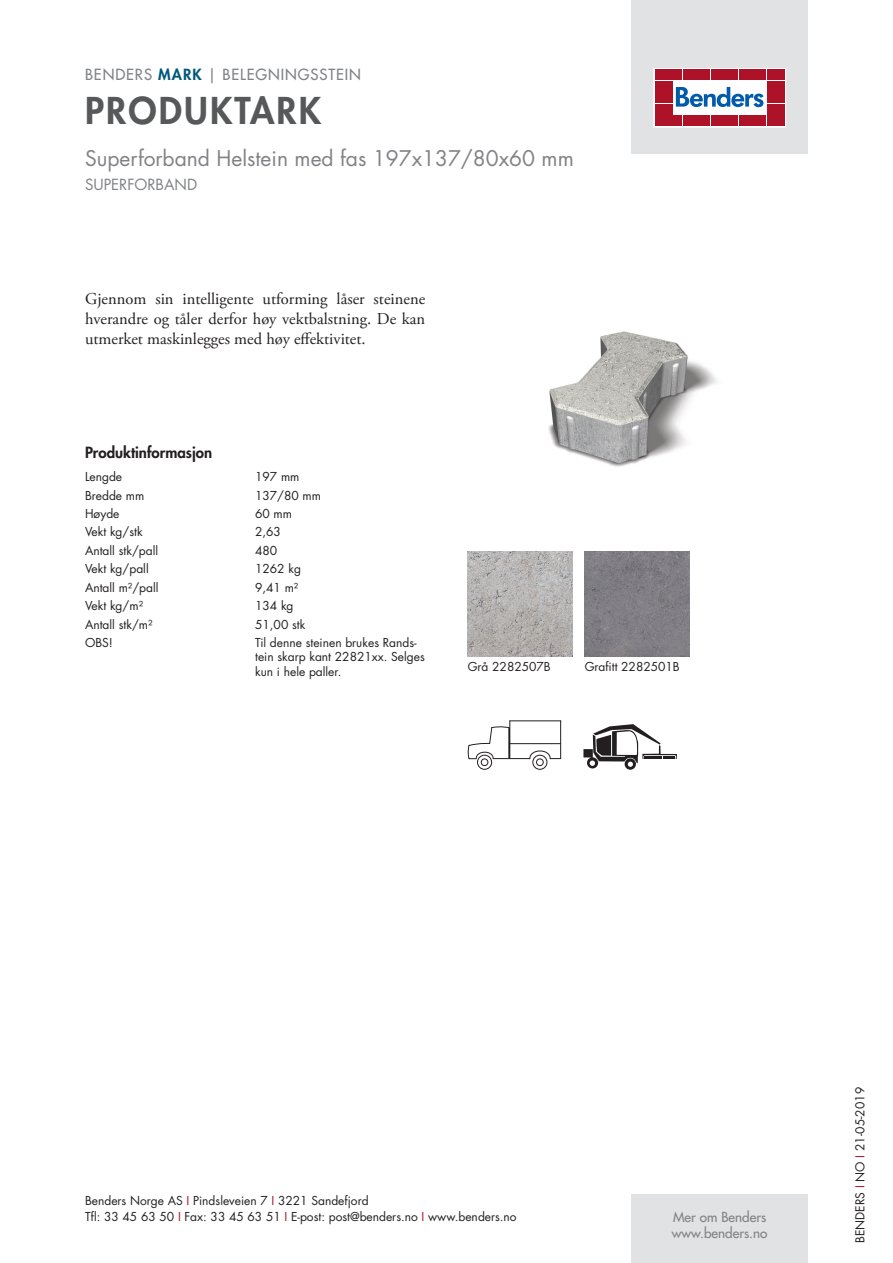
<style>
.page{position:relative;width:893px;height:1263px;background:#fff}
.page>*{position:absolute;margin:0;border:0;box-sizing:border-box;transform-origin:0 0}
.t1{font:800 36px "Futura Std";letter-spacing:.06em;color:#57585a}
.t2{font:21px "Futura Std";color:#808285}
.t3{font:16.5px/19.8px "Adobe Garamond Pro";color:#231f20;text-align:justify}
.t4{font:500 15px "Futura Std";letter-spacing:.06em;color:#808285}
.t5{font:800 15px "Futura Std";color:#231f20}
.t6{font:15px "Futura Std";color:#808285}
.t7{font:500 13.5px/16.2px "Futura Std";color:#808285}
.t8{font:12px/14.4px "Futura Std";color:#231f20}
.s1{font-weight:800;color:#00597d}
.s2{color:#ae1229}
</style>
<div class="page">
<div style="left:631px;top:0;width:177px;height:153px;background:#e1e2e4"></div>
<div style="left:631px;top:1195px;width:177px;height:68px;background:#e1e2e4"></div>
<svg style="left:656px;top:70px;width:128px;height:55px;background:#ebc6cb"></svg>
<div style="left:654px;top:68px;width:132px;height:59px;border:1px solid #fff"></div>
<div style="left:655px;top:70px;width:8px;height:10px;background:#ae1229"></div>
<div style="left:664px;top:70px;width:8px;height:10px;background:#ae1229"></div>
<div style="left:655px;top:81px;width:8px;height:10px;background:#ae1229"></div>
<div style="left:664px;top:81px;width:8px;height:10px;background:#ae1229"></div>
<div style="left:655px;top:93px;width:8px;height:10px;background:#ae1229"></div>
<div style="left:664px;top:93px;width:8px;height:10px;background:#ae1229"></div>
<div style="left:655px;top:104px;width:8px;height:11px;background:#ae1229"></div>
<div style="left:664px;top:104px;width:8px;height:11px;background:#ae1229"></div>
<div style="left:655px;top:116px;width:8px;height:10px;background:#ae1229"></div>
<div style="left:664px;top:116px;width:8px;height:10px;background:#ae1229"></div>
<div style="left:674px;top:70px;width:8px;height:10px;background:#ae1229"></div>
<div style="left:683px;top:70px;width:8px;height:10px;background:#ae1229"></div>
<div style="left:692px;top:70px;width:8px;height:10px;background:#ae1229"></div>
<div style="left:702px;top:70px;width:8px;height:10px;background:#ae1229"></div>
<div style="left:711px;top:70px;width:8px;height:10px;background:#ae1229"></div>
<div style="left:720px;top:70px;width:8px;height:10px;background:#ae1229"></div>
<div style="left:730px;top:70px;width:8px;height:10px;background:#ae1229"></div>
<div style="left:739px;top:70px;width:8px;height:10px;background:#ae1229"></div>
<div style="left:748px;top:70px;width:8px;height:10px;background:#ae1229"></div>
<div style="left:758px;top:70px;width:8px;height:10px;background:#ae1229"></div>
<div style="left:674px;top:116px;width:8px;height:10px;background:#ae1229"></div>
<div style="left:683px;top:116px;width:8px;height:10px;background:#ae1229"></div>
<div style="left:692px;top:116px;width:8px;height:10px;background:#ae1229"></div>
<div style="left:702px;top:116px;width:8px;height:10px;background:#ae1229"></div>
<div style="left:711px;top:116px;width:8px;height:10px;background:#ae1229"></div>
<div style="left:720px;top:116px;width:8px;height:10px;background:#ae1229"></div>
<div style="left:730px;top:116px;width:8px;height:10px;background:#ae1229"></div>
<div style="left:739px;top:116px;width:8px;height:10px;background:#ae1229"></div>
<div style="left:748px;top:116px;width:8px;height:10px;background:#ae1229"></div>
<div style="left:758px;top:116px;width:8px;height:10px;background:#ae1229"></div>
<div style="left:767px;top:70px;width:8px;height:10px;background:#ae1229"></div>
<div style="left:776px;top:70px;width:8px;height:10px;background:#ae1229"></div>
<div style="left:767px;top:81px;width:8px;height:10px;background:#ae1229"></div>
<div style="left:776px;top:81px;width:8px;height:10px;background:#ae1229"></div>
<div style="left:767px;top:93px;width:8px;height:10px;background:#ae1229"></div>
<div style="left:776px;top:93px;width:8px;height:10px;background:#ae1229"></div>
<div style="left:767px;top:104px;width:8px;height:11px;background:#ae1229"></div>
<div style="left:776px;top:104px;width:8px;height:11px;background:#ae1229"></div>
<div style="left:767px;top:116px;width:8px;height:10px;background:#ae1229"></div>
<div style="left:776px;top:116px;width:8px;height:10px;background:#ae1229"></div>
<svg style="left:676px;top:87px;width:87px;height:20px;background:#8ab3d7"></svg>
<img style="left:548px;top:331px;width:169px;height:136px">
<img style="left:468px;top:552px;width:105px;height:105px">
<img style="left:585px;top:552px;width:105px;height:105px">
<div style="left:477px;top:755px;width:15px;height:15px;border:1px solid #231f20;border-radius:50%"></div>
<div style="left:532px;top:755px;width:15px;height:15px;border:1px solid #231f20;border-radius:50%"></div>
<svg style="left:468px;top:720px;width:93px;height:46px"></svg>
<svg style="left:625px;top:758px;width:11px;height:12px"></svg>
<svg style="left:583px;top:724px;width:94px;height:44px"></svg>
<p class="t4" style="left:85px;top:65px;width:277px">BENDERS <span class="s1">MARK</span> | BELEGNINGSSTEIN</p>
<h1 class="t1" style="left:85px;top:87px;width:238px">PRODUKTARK</h1>
<h2 class="t2" style="left:85px;top:144px;width:490px">Superforband Helstein med fas 197x137/80x60 mm</h2>
<p class="t6" style="left:85px;top:175px;width:114px">SUPERFORBAND</p>
<h3 class="t3" style="left:85px;top:290px;width:342px">Gjennom sin intelligente utforming låser steinene hverandre og tåler derfor høy vektbalstning. De kan utmerket maskinlegges med høy effektivitet.</h3>
<p class="t5" style="left:85px;top:443px;width:129px">Produktinformasjon</p>
<p class="t8" style="left:85px;top:470px;width:39px">Lengde</p>
<p class="t8" style="left:255px;top:470px;width:46px">197 mm</p>
<p class="t8" style="left:85px;top:488px;width:61px">Bredde mm</p>
<p class="t8" style="left:255px;top:488px;width:67px">137/80 mm</p>
<p class="t8" style="left:85px;top:507px;width:36px">Høyde</p>
<p class="t8" style="left:255px;top:507px;width:38px">60 mm</p>
<p class="t8" style="left:85px;top:525px;width:59px">Vekt kg/stk</p>
<p class="t8" style="left:255px;top:525px;width:27px">2,63</p>
<p class="t8" style="left:85px;top:543px;width:75px">Antall stk/pall</p>
<p class="t8" style="left:255px;top:543px;width:24px">480</p>
<p class="t8" style="left:85px;top:562px;width:65px">Vekt kg/pall</p>
<p class="t8" style="left:255px;top:562px;width:47px">1262 kg</p>
<p class="t8" style="left:85px;top:580px;width:75px">Antall m²/pall</p>
<p class="t8" style="left:255px;top:580px;width:45px">9,41 m²</p>
<p class="t8" style="left:85px;top:599px;width:60px">Vekt kg/m²</p>
<p class="t8" style="left:255px;top:599px;width:40px">134 kg</p>
<p class="t8" style="left:85px;top:617px;width:69px">Antall stk/m²</p>
<p class="t8" style="left:255px;top:617px;width:52px">51,00 stk</p>
<p class="t8" style="left:85px;top:635px;width:29px">OBS!</p>
<p class="t8" style="left:255px;top:635px;width:171px">Til denne steinen brukes Rands&shy;tein skarp kant 22821xx. Selges kun i hele paller.</p>
<p class="t8" style="left:468px;top:660px;width:85px">Grå 2282507B</p>
<p class="t8" style="left:585px;top:660px;width:97px">Grafitt 2282501B</p>
<p class="t8" style="left:85px;top:1192px;width:433px;line-height:16.5px">Benders Norge AS <span class="s2">I</span> Pindsleveien 7 <span class="s2">I</span> 3221 Sandefjord<br>Tfl: 33 45 63 50 <span class="s2">I</span> Fax: 33 45 63 51 <span class="s2">I</span> E-post: post@benders.no <span class="s2">I</span> www.benders.no</p>
<p class="t7" style="left:672px;top:1209px;width:97px">Mer om Benders www.benders.no</p>
<p class="t8" style="left:853px;top:1243px;width:157px;rotate:-90deg">BENDERS <span class="s2">I</span> NO <span class="s2">I</span> 21-05-2019</p>
</div>
